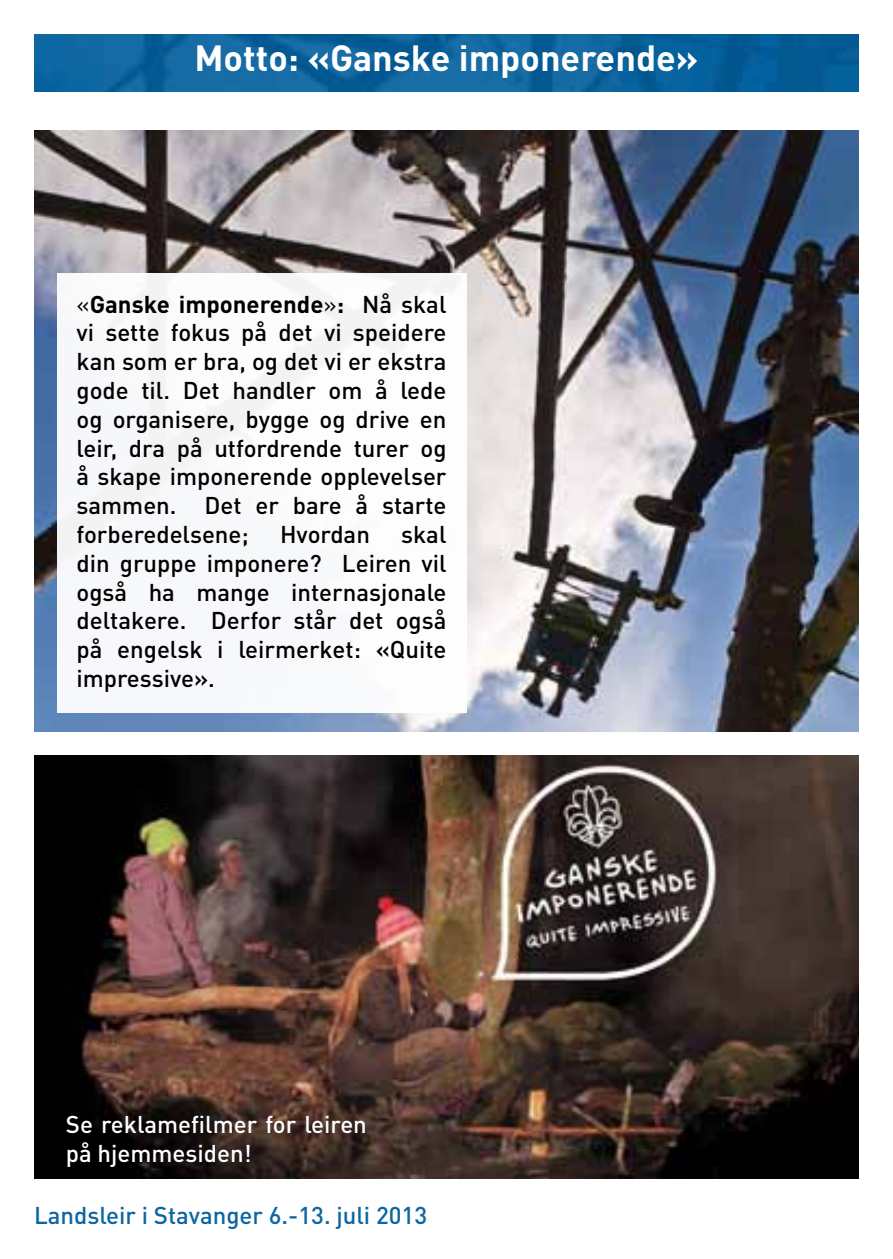
<style>
.page{position:relative;width:893px;height:1259px;background:#fff}
.page>*{position:absolute;margin:0;border:0;box-sizing:border-box;transform-origin:0 0}
.t1{font:700 36px "DINOT";color:#fff}
.t2{font:500 24px/28.8px "DINOT";color:#000;text-align:justify}
.t3{font:500 24px/28.8px "DINOT";color:#fff}
.t4{font:500 24px "DINOT";color:#0d66a1}
.s1{font-weight:400}
.s2{font-weight:700}
</style>
<div class="page">
<img style="left:34px;top:34px;width:825px;height:57px">
<img style="left:34px;top:755px;width:825px;height:423px">
<img style="left:34px;top:130px;width:825px;height:601px">
<div style="left:57px;top:274px;width:409px;height:439px;background:#f8f9fb"></div>
<h1 class="t1" style="left:194px;top:34px;width:506px">Motto: «Ganske imponerende»</h1>
<p class="t2" style="left:77px;top:288px;width:371px"><span class="s1">«</span><span class="s2">Ganske imponerende</span><span class="s1">»</span><span class="s2">:</span> Nå skal vi sette fokus på det vi speidere kan som er bra, og det vi er ekstra gode til. Det handler om å lede og organisere, bygge og drive en leir, dra på utfordrende turer og å skape imponerende opplevelser sammen. Det er bare å starte forberedelsene;</p>
<p class="t2" style="left:77px;top:519px;width:371px;text-indent:325px">skal din gruppe imponere? Leiren vil også ha mange internasjonale deltakere. Derfor står det også på engelsk i leirmerket: «Quite impressive».</p>
<p class="t2" style="left:280px;top:519px;width:91px">Hvordan</p>
<p class="t3" style="left:66px;top:1108px;width:303px">Se reklamefilmer for leiren på hjemmesiden!</p>
<p class="t4" style="left:34px;top:1198px;width:395px">Landsleir i Stavanger 6.-13. juli 2013</p>
</div>
